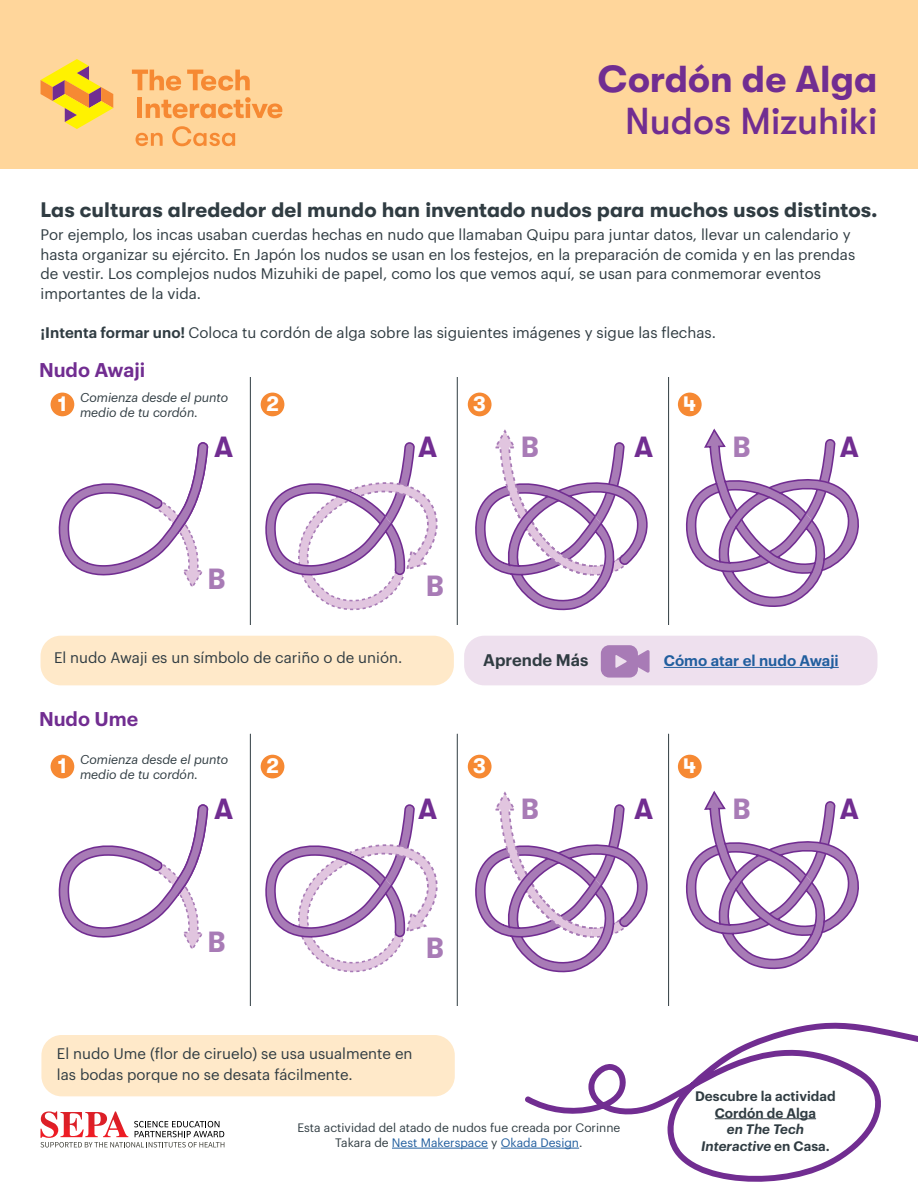
<style>
.page{position:relative;width:918px;height:1188px;background:#fff}
.page>*{position:absolute;margin:0;border:0;box-sizing:border-box;transform-origin:0 0}
.t1{font:500 37.5px "GT Walsheim";color:#712d91}
.t2{font:700 37.5px "GT Walsheim";color:#712d91}
.t3{font:700 29.1px "GT Walsheim";color:#712d91}
.t4{font:700 29.1px "GT Walsheim";color:#a87bb6}
.t5{font:700 21.3px "GT Walsheim";color:#fff}
.t6{font:700 21px "GT Walsheim";color:#303c42}
.t7{font:600 19.5px "Graphik";color:#712d91}
.t8{font:600 16.5px "Graphik";color:#303c42}
.t9{font:15px/19.5px "Graphik";color:#303c42}
.t10{font:600 15px "Graphik";color:#215e9e}
.t11{font:600 13.5px/16.5px "Graphik";color:#303c42;text-align:center}
.t12{font:italic 600 13.5px/16.5px "Graphik";color:#303c42;text-align:center}
.t13{font:italic 12.6px/15px "Graphik";color:#303c42}
.t14{font:12px/15px "Graphik";color:#303c42;text-align:center}
.s1{font-weight:600}
.s2{color:#215e9e}
.s3{font-style:normal}
</style>
<div class="page">
<div style="left:41px;top:636px;width:413px;height:49px;background:#ffe9c9;border-radius:20px"></div>
<div style="left:41px;top:1035px;width:414px;height:61px;background:#ffe9c9;border-radius:20px"></div>
<div style="left:0;top:0;width:918px;height:168px;background:#ffd69b"></div>
<svg style="left:40px;top:1111px;width:184px;height:37px"></svg>
<div style="left:464px;top:636px;width:413px;height:49px;background:#eee0ee;border-radius:20px"></div>
<hr style="left:664px;top:667px;width:175px;height:1px;background:#215e9e">
<svg style="left:601px;top:645px;width:49px;height:33px"></svg>
<hr style="left:392px;top:1148px;width:96px;height:1px;background:#215e9e">
<hr style="left:501px;top:1148px;width:78px;height:1px;background:#215e9e">
<svg style="left:265px;top:442px;width:173px;height:169px"></svg>
<svg style="left:475px;top:429px;width:173px;height:182px"></svg>
<svg style="left:683px;top:398px;width:176px;height:209px"></svg>
<hr style="left:250px;top:378px;width:1px;height:247px;background:#303c42">
<hr style="left:668px;top:378px;width:1px;height:247px;background:#303c42">
<hr style="left:457px;top:378px;width:1px;height:247px;background:#303c42">
<div style="left:51px;top:393px;width:23px;height:23px;background:#f68933;border-radius:50%"></div>
<div style="left:261px;top:393px;width:23px;height:23px;background:#f68933;border-radius:50%"></div>
<div style="left:468px;top:393px;width:24px;height:23px;background:#f68933;border-radius:50%"></div>
<div style="left:678px;top:393px;width:24px;height:23px;background:#f68933;border-radius:50%"></div>
<svg style="left:58px;top:442px;width:151px;height:145px"></svg>
<svg style="left:265px;top:804px;width:173px;height:169px"></svg>
<svg style="left:475px;top:791px;width:173px;height:182px"></svg>
<svg style="left:683px;top:760px;width:176px;height:210px"></svg>
<hr style="left:250px;top:734px;width:1px;height:271px;background:#303c42">
<hr style="left:668px;top:734px;width:1px;height:271px;background:#303c42">
<hr style="left:457px;top:734px;width:1px;height:271px;background:#303c42">
<div style="left:51px;top:755px;width:23px;height:23px;background:#f68933;border-radius:50%"></div>
<div style="left:261px;top:755px;width:23px;height:23px;background:#f68933;border-radius:50%"></div>
<div style="left:468px;top:755px;width:24px;height:23px;background:#f68933;border-radius:50%"></div>
<div style="left:678px;top:755px;width:24px;height:23px;background:#f68933;border-radius:50%"></div>
<svg style="left:58px;top:804px;width:151px;height:145px"></svg>
<svg style="left:41px;top:59px;width:72px;height:70px"></svg>
<svg style="left:132px;top:70px;width:49px;height:21px"></svg>
<svg style="left:187px;top:70px;width:63px;height:21px"></svg>
<hr style="left:138px;top:98px;width:4px;height:20px;background:#f68933">
<svg style="left:146px;top:97px;width:136px;height:21px"></svg>
<svg style="left:136px;top:133px;width:27px;height:13px"></svg>
<svg style="left:172px;top:126px;width:63px;height:20px"></svg>
<svg style="left:523px;top:1022px;width:395px;height:160px"></svg>
<h1 class="t2" style="left:598px;top:58px;width:281px">Cordón de Alga</h1>
<h1 class="t1" style="left:625px;top:100px;width:254px">Nudos Mizuhiki</h1>
<h3 class="t6" style="left:41px;top:198px;width:839px">Las culturas alrededor del mundo han inventado nudos para muchos usos distintos.</h3>
<p class="t9" style="left:41px;top:224px;width:816px">Por ejemplo, los incas usaban cuerdas hechas en nudo que llamaban Quipu para juntar datos, llevar un calendario y hasta organizar su ejército. En Japón los nudos se usan en los festejos, en la preparación de comida y en las prendas de vestir. Los complejos nudos Mizuhiki de papel, como los que vemos aquí, se usan para conmemorar eventos importantes de la vida.</p>
<p class="t9" style="left:41px;top:321px;width:677px"><span class="s1">¡Intenta formar uno!</span> Coloca tu cordón de alga sobre las siguientes imágenes y sigue las flechas.</p>
<h3 class="t7" style="left:39px;top:355px;width:108px">Nudo Awaji</h3>
<p class="t13" style="left:80px;top:389px;width:150px">Comienza desde el punto medio de tu cordón.</p>
<h3 class="t5" style="left:58px;top:392px;width:11px">1</h3>
<h3 class="t5" style="left:266px;top:392px;width:15px">2</h3>
<h3 class="t5" style="left:473px;top:392px;width:14px">3</h3>
<h3 class="t5" style="left:683px;top:392px;width:15px">4</h3>
<h2 class="t3" style="left:214px;top:431px;width:21px">A</h2>
<h2 class="t3" style="left:418px;top:431px;width:21px">A</h2>
<h2 class="t4" style="left:521px;top:431px;width:20px">B</h2>
<h2 class="t3" style="left:634px;top:431px;width:21px">A</h2>
<h2 class="t4" style="left:732px;top:431px;width:20px">B</h2>
<h2 class="t3" style="left:840px;top:431px;width:21px">A</h2>
<h2 class="t4" style="left:207px;top:563px;width:20px">B</h2>
<p class="t9" style="left:54px;top:646px;width:350px">El nudo Awaji es un símbolo de cariño o de unión.</p>
<h3 class="t7" style="left:39px;top:704px;width:101px">Nudo Ume</h3>
<h2 class="t4" style="left:426px;top:569px;width:20px">B</h2>
<p class="t8" style="left:483px;top:647px;width:107px">Aprende Más</p>
<p class="t10" style="left:664px;top:649px;width:177px">Cómo atar el nudo Awaji</p>
<p class="t13" style="left:80px;top:751px;width:150px">Comienza desde el punto medio de tu cordón.</p>
<h3 class="t5" style="left:58px;top:754px;width:11px">1</h3>
<h3 class="t5" style="left:266px;top:754px;width:15px">2</h3>
<h3 class="t5" style="left:473px;top:754px;width:14px">3</h3>
<h3 class="t5" style="left:683px;top:754px;width:15px">4</h3>
<h2 class="t3" style="left:214px;top:793px;width:21px">A</h2>
<h2 class="t4" style="left:207px;top:925px;width:20px">B</h2>
<h2 class="t3" style="left:418px;top:793px;width:21px">A</h2>
<h2 class="t4" style="left:426px;top:931px;width:20px">B</h2>
<p class="t9" style="left:57px;top:1042px;width:357px;line-height:21px">El nudo Ume (flor de ciruelo) se usa usualmente en las bodas porque no se desata fácilmente.</p>
<h2 class="t4" style="left:521px;top:793px;width:20px">B</h2>
<h2 class="t3" style="left:634px;top:793px;width:21px">A</h2>
<h2 class="t4" style="left:732px;top:793px;width:20px">B</h2>
<h2 class="t3" style="left:840px;top:793px;width:21px">A</h2>
<p class="t14" style="left:297px;top:1119px;width:324px">Esta actividad del atado de nudos fue creada por Corinne<br>Takara de <span class="s2">Nest Makerspace</span> y <span class="s2">Okada Design</span>.</p>
<p class="t11" style="left:695px;top:1087px;width:142px">Descubre la actividad<br>Cordón de Alga</p>
<p class="t12" style="left:701px;top:1120px;width:130px">en The Tech<br>Interactive <span class="s3">en Casa.</span></p>
</div>
